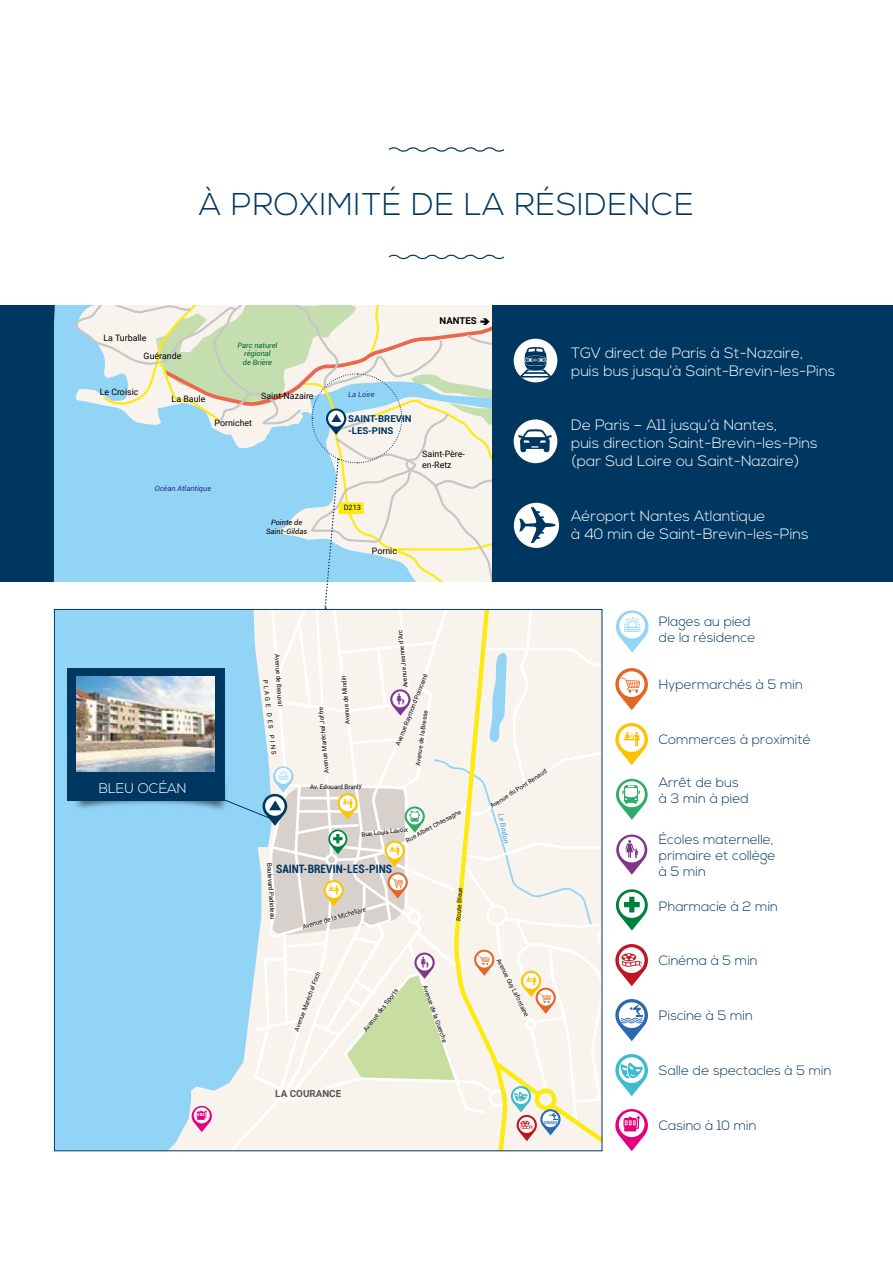
<style>
.page{position:relative;width:893px;height:1263px;background:#fff}
.page>*{position:absolute;margin:0;border:0;box-sizing:border-box;transform-origin:0 0}
.t1{font:300 31.5px "Nexa";letter-spacing:.025em;color:#003761}
.t2{font:300 15px/18px "Nexa";color:#fff}
.t3{font:300 13.95px "Nexa";color:#fff}
.t4{font:300 13.5px/16.2px "Nexa";color:#003761}
.t5{font:700 condensed 11.55px "Roboto";color:#003761}
.t6{font:700 9.75px "Roboto";color:#575756}
.t7{font:700 9.6px/11.4px "Roboto";color:#003761}
.t8{font:700 9.6px "Roboto";color:#000}
.t9{font:8.85px/10.6px "Roboto";color:#000}
.t10{font:italic 7.35px/8.9px "Roboto";color:#006533;text-align:center}
.t11{font:italic 7.35px "Roboto";color:#2d2e83}
.t12{font:italic 7.35px/8.9px "Roboto";color:#000;text-align:center}
.t13{font:7.35px "Roboto";color:#000}
.t14{font:italic 7.2px "Roboto";color:#36a9e1}
.t15{font:6.3px "Roboto";color:#000}
</style>
<div class="page">
<div style="left:0;top:305px;width:893px;height:276px;background:#003761"></div>
<div style="left:54px;top:305px;width:20px;height:276px;background:#92d4f6"></div>
<svg style="left:616px;top:779px;width:32px;height:41px"></svg>
<svg style="left:615px;top:668px;width:33px;height:42px"></svg>
<svg style="left:615px;top:723px;width:33px;height:42px"></svg>
<svg style="left:616px;top:889px;width:32px;height:41px"></svg>
<svg style="left:616px;top:834px;width:31px;height:41px"></svg>
<svg style="left:615px;top:999px;width:33px;height:42px"></svg>
<svg style="left:615px;top:1109px;width:33px;height:42px"></svg>
<svg style="left:615px;top:944px;width:33px;height:42px"></svg>
<svg style="left:616px;top:610px;width:32px;height:43px"></svg>
<div style="left:56px;top:611px;width:18px;height:538px;background:#92d4f6"></div>
<img style="left:54px;top:762px;width:20px;height:66px">
<div style="left:67px;top:668px;width:157px;height:132px;background:#003761"></div>
<svg style="left:388px;top:147px;width:117px;height:5px"></svg>
<svg style="left:388px;top:254px;width:117px;height:6px"></svg>
<svg style="left:615px;top:1054px;width:33px;height:42px"></svg>
<svg style="left:74px;top:305px;width:528px;height:846px"></svg>
<h1 class="t1" style="left:199px;top:186px;width:496px">À PROXIMITÉ DE LA RÉSIDENCE</h1>
<h3 class="t9" style="left:103px;top:332px;width:44px">La Turballe</h3>
<h3 class="t9" style="left:144px;top:351px;width:39px">Guérande</h3>
<h3 class="t9" style="left:100px;top:386px;width:40px">Le Croisic</h3>
<h3 class="t9" style="left:172px;top:394px;width:35px">La Baule</h3>
<p class="t10" style="left:238px;top:340px;width:41px">Parc naturel régional<br>de Brière</p>
<h3 class="t9" style="left:215px;top:417px;width:39px">Pornichet</h3>
<h3 class="t9" style="left:261px;top:390px;width:54px">Saint-Nazaire</h3>
<p class="t11" style="left:155px;top:484px;width:58px">Océan Atlantique</p>
<p class="t12" style="left:266px;top:518px;width:43px">Pointe de<br>Saint-Gildas</p>
<h3 class="t8" style="left:440px;top:313px;width:39px">NANTES</h3>
<p class="t11" style="left:348px;top:390px;width:28px">La Loire</p>
<h3 class="t7" style="left:348px;top:413px;width:65px">SAINT-BREVIN -LES-PINS</h3>
<h3 class="t9" style="left:422px;top:448px;width:44px">Saint-Père&shy;en-Retz</h3>
<p class="t13" style="left:344px;top:503px;width:19px">D213</p>
<h3 class="t9" style="left:372px;top:545px;width:27px">Pornic</h3>
<h2 class="t2" style="left:571px;top:345px;width:265px">TGV direct de Paris à St-Nazaire,<br>puis bus jusqu’à Saint-Brevin-les-Pins</h2>
<h2 class="t2" style="left:571px;top:416px;width:248px">De Paris – A11 jusqu’à Nantes,<br>puis direction Saint-Brevin-les-Pins (par Sud Loire ou Saint-Nazaire)</h2>
<h2 class="t2" style="left:571px;top:507px;width:239px">Aéroport Nantes Atlantique<br>à 40 min de Saint-Brevin-les-Pins</h2>
<h3 class="t3" style="left:99px;top:780px;width:89px">BLEU OCÉAN</h3>
<p class="t15" style="left:281px;top:653px;width:54px;rotate:86deg">Avenue de Beauval</p>
<p class="t15" style="left:269px;top:679px;width:77px;rotate:83deg">PLAGE DES PINS</p>
<p class="t15" style="left:322px;top:773px;width:68px;rotate:-95deg">Avenue Maréchal Joffre</p>
<p class="t15" style="left:343px;top:725px;width:51px;rotate:-95deg">Avenue de Mindin</p>
<p class="t15" style="left:310px;top:782px;width:53px;rotate:-1deg">Av. Edouard Branly</p>
<p class="t15" style="left:401px;top:688px;width:59px;rotate:-96deg">Avenue Jeanne d’Arc</p>
<p class="t15" style="left:393px;top:743px;width:78px;rotate:-68deg">Avenue Raymond Poincarré</p>
<p class="t15" style="left:413px;top:765px;width:57px;rotate:-82deg">Avenue de la Bresse</p>
<p class="t15" style="left:404px;top:837px;width:63px;rotate:-29deg">Rue Albert Chassagne</p>
<p class="t15" style="left:361px;top:830px;width:48px;rotate:-7deg">Rue Louis Lavoix</p>
<p class="t15" style="left:274px;top:862px;width:58px;rotate:86deg">Boulevard Padioleau</p>
<h3 class="t5" style="left:276px;top:861px;width:118px">SAINT-BREVIN-LES-PINS</h3>
<p class="t15" style="left:302px;top:923px;width:67px;rotate:-16deg">Avenue de la Michelière</p>
<p class="t15" style="left:292px;top:1029px;width:65px;rotate:-69deg">Avenue Maréchal Foch</p>
<p class="t15" style="left:361px;top:1027px;width:53px;rotate:-52deg">Avenue des Sports</p>
<h3 class="t6" style="left:275px;top:1087px;width:67px">LA COURANCE</h3>
<p class="t15" style="left:454px;top:920px;width:35px;rotate:-87deg">Route Bleue</p>
<p class="t15" style="left:429px;top:984px;width:61px;rotate:70deg">Avenue de la Guerche</p>
<p class="t15" style="left:488px;top:803px;width:67px;rotate:-33deg">Avenue du Pont Renaud</p>
<p class="t14" style="left:506px;top:812px;width:32px;rotate:79deg">Le Bodon</p>
<p class="t15" style="left:502px;top:957px;width:65px;rotate:63deg">Avenue Guy Lafontaine</p>
<h3 class="t4" style="left:659px;top:614px;width:98px">Plages au pied de la résidence</h3>
<h3 class="t4" style="left:659px;top:677px;width:145px">Hypermarchés à 5 min</h3>
<h3 class="t4" style="left:659px;top:732px;width:153px">Commerces à proximité</h3>
<h3 class="t4" style="left:659px;top:775px;width:91px">Arrêt de bus à 3 min à pied</h3>
<h3 class="t4" style="left:659px;top:831px;width:118px">Écoles maternelle, primaire et collège à 5 min</h3>
<h3 class="t4" style="left:659px;top:899px;width:121px">Pharmacie à 2 min</h3>
<h3 class="t4" style="left:659px;top:953px;width:100px">Cinéma à 5 min</h3>
<h3 class="t4" style="left:659px;top:1008px;width:95px">Piscine à 5 min</h3>
<h3 class="t4" style="left:659px;top:1063px;width:174px">Salle de spectacles à 5 min</h3>
<h3 class="t4" style="left:659px;top:1118px;width:99px">Casino à 10 min</h3>
</div>
